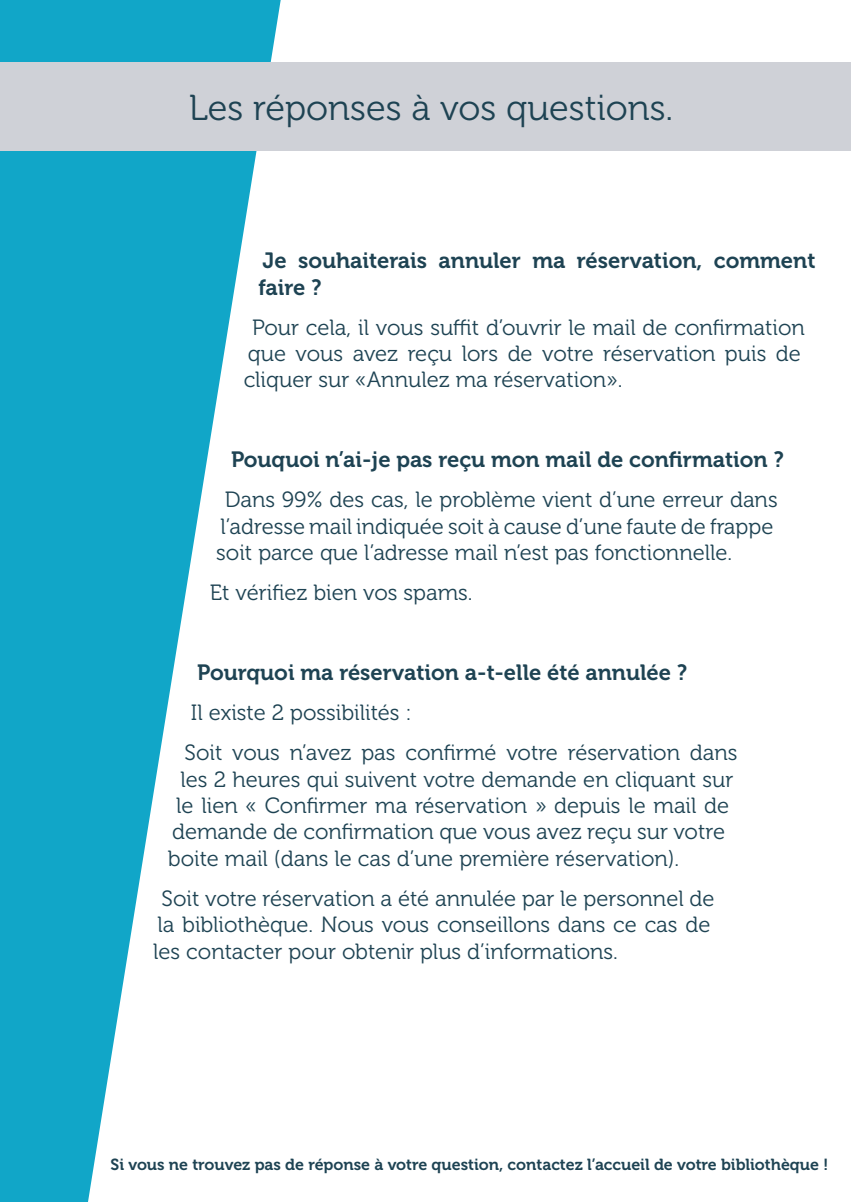
<style>
.page{position:relative;width:851px;height:1202px;background:#fff}
.page>*{position:absolute;margin:0;border:0;box-sizing:border-box;transform-origin:0 0}
.t1{font:36px "Museo 300";color:#1e4353}
.t2{font:22px/26.4px "Museo 300";color:#1e4353}
.t3{font:22px/26.4px "Museo 700";color:#1e4353}
.t4{font:16px "Museo 700";color:#1e4353}
</style>
<div class="page">
<svg style="left:0;top:0;width:281px;height:1202px;fill:#11a6c8"></svg>
<div style="left:0;top:62px;width:850px;height:89px;background:#cfd1d7"></div>
<p class="t1" style="left:189px;top:88px;width:486px">Les réponses à vos questions.</p>
<p class="t3" style="left:258px;top:248px;width:558px">Je souhaiterais annuler ma réservation, comment faire ?</p>
<p class="t2" style="left:244px;top:314px;width:562px;text-indent:8px">Pour cela, il vous suffit d’ouvrir le mail de confirmation que vous avez reçu lors de votre réservation puis de cliquer sur «Annulez ma réservation».</p>
<p class="t3" style="left:231px;top:447px;width:554px">Pouquoi n’ai-je pas reçu mon mail de confirmation ?</p>
<p class="t2" style="left:216px;top:487px;width:563px;text-indent:8px">Dans 99% des cas, le problème vient d’une erreur dans l’adresse mail indiquée soit à cause d’une faute de frappe soit parce que l’adresse mail n’est pas fonctionnelle.</p>
<p class="t2" style="left:210px;top:580px;width:264px">Et vérifiez bien vos spams.</p>
<p class="t3" style="left:197px;top:660px;width:491px">Pourquoi ma réservation a-t-elle été annulée ?</p>
<p class="t2" style="left:191px;top:700px;width:222px">Il existe 2 possibilités :</p>
<p class="t2" style="left:184px;top:740px;width:554px">Soit vous n’avez pas confirmé votre réservation dans</p>
<p class="t2" style="left:180px;top:766px;width:554px">les 2 heures qui suivent votre demande en cliquant sur</p>
<p class="t2" style="left:176px;top:793px;width:554px">le lien « Confirmer ma réservation » depuis le mail de</p>
<p class="t2" style="left:172px;top:819px;width:554px">demande de confirmation que vous avez reçu sur votre</p>
<p class="t2" style="left:168px;top:845px;width:513px">boite mail (dans le cas d’une première réservation).</p>
<p class="t2" style="left:153px;top:885px;width:563px;text-indent:8px">Soit votre réservation a été annulée par le personnel de la bibliothèque. Nous vous conseillons dans ce cas de les contacter pour obtenir plus d’informations.</p>
<p class="t4" style="left:111px;top:1155px;width:719px">Si vous ne trouvez pas de réponse à votre question, contactez l’accueil de votre bibliothèque !</p>
</div>
